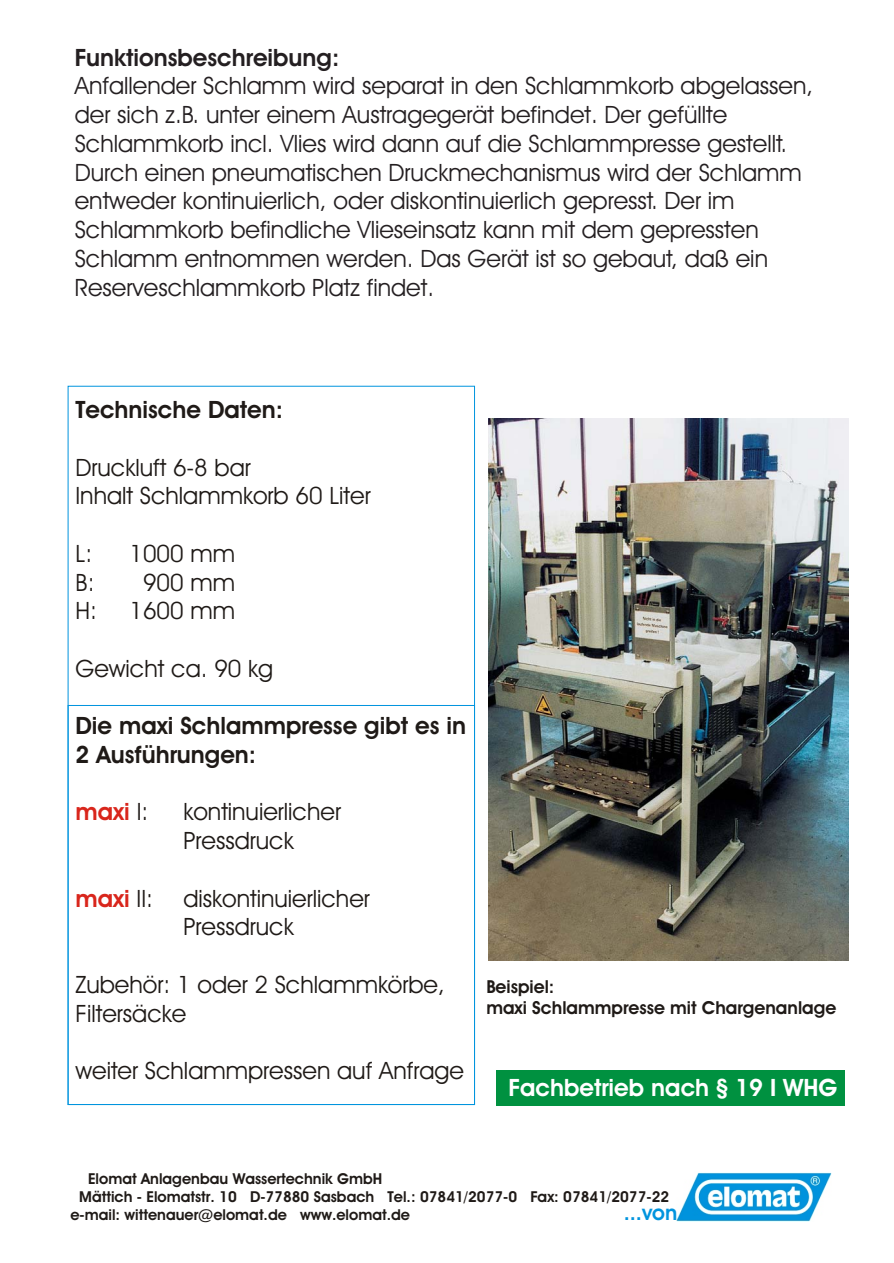
<style>
.page{position:relative;width:894px;height:1263px;background:#fff}
.page>*{position:absolute;margin:0;border:0;box-sizing:border-box;transform-origin:0 0}
.t1{font:24px/28.8px "Avant Garde Bk BT";color:#241f21}
.t2{font:24px/28.8px "Avant Garde Bk BT";color:#1f1a17}
.t3{font:700 24px/28.7px "Avant Garde Bk BT";color:#1f1a17}
.t4{font:700 24px "Avant Garde Bk BT";color:#241f21}
.t5{font:700 24px "Avant Garde Bk BT";color:#fff}
.t6{font:700 24px "Avant Garde Bk BT";color:#d9261c}
.t7{font:700 21px "Avant Garde Bk BT";color:#0094de}
.t8{font:700 18px/21.5px "Avant Garde Bk BT";color:#1f1a17}
.t9{font:700 15.15px "Avant Garde Bk BT";color:#1f1a17}
.s1{font-weight:400;color:#1f1a17}
</style>
<div class="page">
<img style="left:676px;top:1172px;width:156px;height:50px">
<img style="left:489px;top:418px;width:360px;height:542px">
<div style="left:496px;top:1070px;width:349px;height:35px;background:#009140"></div>
<p class="t4" style="left:75px;top:47px;width:266px">Funktionsbeschreibung:</p>
<p class="t1" style="left:75px;top:74px;width:740px">Anfallender Schlamm wird separat in den Schlammkorb abgelassen, der sich z.B. unter einem Austragegerät befindet. Der gefüllte Schlammkorb incl. Vlies wird dann auf die Schlammpresse gestellt.<br>Durch einen pneumatischen Druckmechanismus wird der Schlamm entweder kontinuierlich, oder diskontinuierlich gepresst. Der im Schlammkorb befindliche Vlieseinsatz kann mit dem gepressten Schlamm entnommen werden. Das Gerät ist so gebaut, daß ein Reserveschlammkorb Platz findet.</p>
<p class="t3" style="left:75px;top:397px;width:209px">Technische Daten:</p>
<p class="t2" style="left:75px;top:455px;width:297px">Druckluft 6-8 bar<br>Inhalt Schlammkorb 60 Liter</p>
<p class="t2" style="left:75px;top:541px;width:18px">L:</p>
<p class="t2" style="left:129px;top:541px;width:107px">1000 mm</p>
<p class="t2" style="left:75px;top:570px;width:21px">B:</p>
<p class="t2" style="left:143px;top:570px;width:94px">900 mm</p>
<p class="t2" style="left:75px;top:599px;width:23px">H:</p>
<p class="t2" style="left:129px;top:599px;width:107px">1600 mm</p>
<p class="t2" style="left:75px;top:656px;width:199px">Gewicht ca. 90 kg</p>
<p class="t3" style="left:75px;top:714px;width:392px">Die maxi Schlammpresse gibt es in<br>2 Ausführungen:</p>
<p class="t6" style="left:75px;top:802px;width:74px">maxi <span class="s1">I:</span></p>
<p class="t2" style="left:183px;top:800px;width:159px">kontinuierlicher<br>Pressdruck</p>
<p class="t6" style="left:75px;top:888px;width:79px">maxi <span class="s1">II:</span></p>
<p class="t2" style="left:183px;top:886px;width:188px">diskontinuierlicher<br>Pressdruck</p>
<p class="t2" style="left:75px;top:972px;width:371px">Zubehör: 1 oder 2 Schlammkörbe,<br>Filtersäcke</p>
<p class="t2" style="left:75px;top:1059px;width:390px">weiter Schlammpressen auf Anfrage</p>
<p class="t8" style="left:486px;top:977px;width:352px">Beispiel:<br>maxi Schlammpresse mit Chargenanlage</p>
<p class="t5" style="left:509px;top:1078px;width:330px">Fachbetrieb nach § 19 I WHG</p>
<p class="t9" style="left:88px;top:1173px;width:296px">Elomat Anlagenbau Wassertechnik GmbH</p>
<p class="t9" style="left:79px;top:1191px;width:591px">Mättich - Elomatstr. 10 D-77880 Sasbach Tel.: 07841/2077-0 Fax: 07841/2077-22</p>
<p class="t9" style="left:70px;top:1209px;width:341px">e-mail: wittenauer@elomat.de www.elomat.de</p>
<p class="t7" style="left:624px;top:1205px;width:55px">...von</p>
</div>
